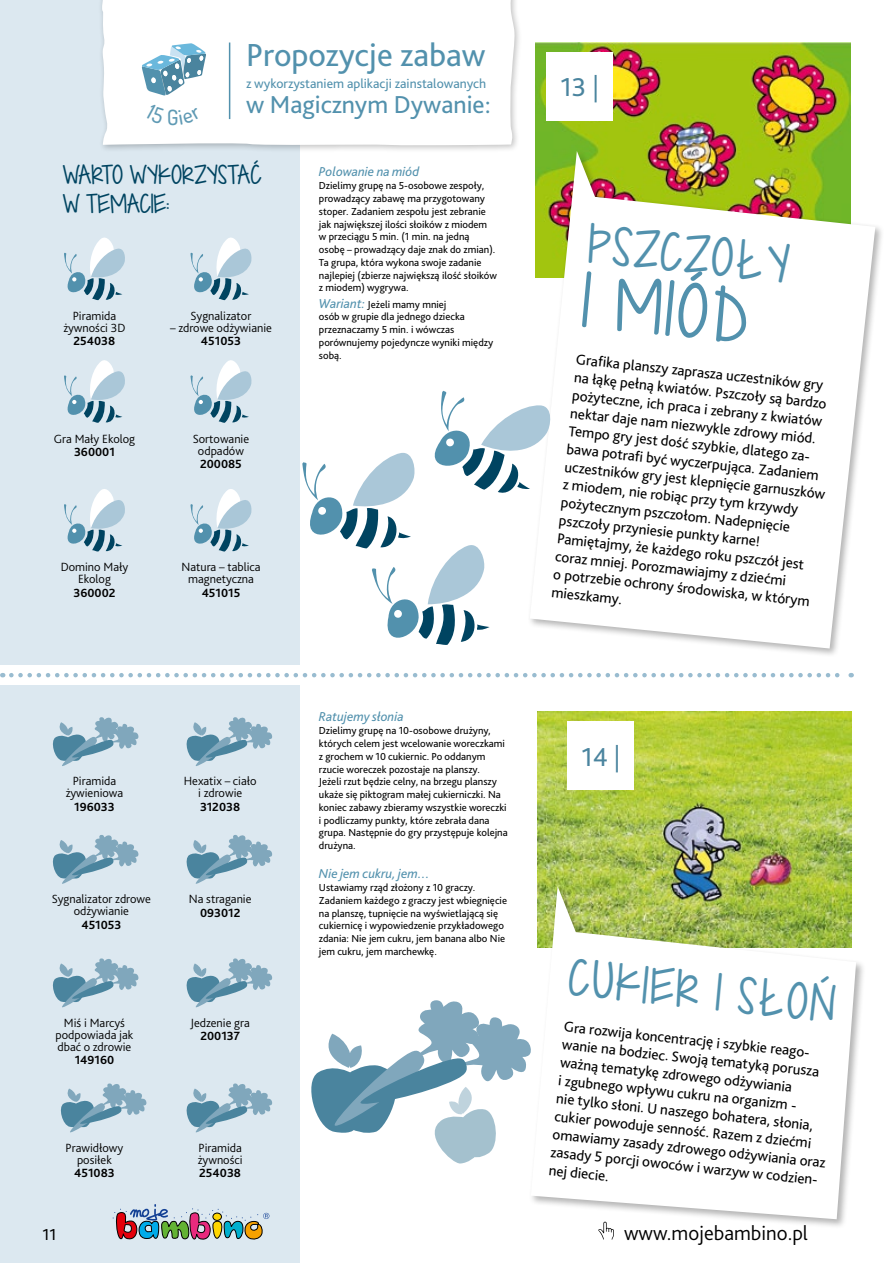
<style>
.page{position:relative;width:893px;height:1263px;background:#fff}
.page>*{position:absolute;margin:0;border:0;box-sizing:border-box;transform-origin:0 0}
.t1{font:55.5px "KG Dropsof Jupiter";color:#5291ad}
.t2{font:39.45px "KG Dropsof Jupiter";color:#5291ad}
.t3{font:37.5px "KG Dropsof Jupiter";color:#5291ad}
.t4{font:33.3px "Bliss Pro";color:#5291ad}
.t5{font:27px "Bliss Pro";color:#4a849e}
.t6{font:25.65px "Bliss Pro";color:#5291ad}
.t7{font:300 21px "Bliss Pro";color:#000}
.t8{font:19.5px/28.5px "KG Dropsof Jupiter";color:#004461}
.t9{font:16.5px "Bliss Pro";color:#000}
.t10{font:15px/18px "Bliss Pro";color:#000}
.t11{font:italic 13.5px "Bliss Pro";color:#5291ad}
.t12{font:13.5px "Bliss Pro";color:#5291ad}
.t13{font:300 12.45px/12px "Bliss Pro";color:#000;text-align:center}
.t14{font:700 12.45px "Bliss Pro";color:#000}
.t15{font:10.65px/12.8px "Bliss Pro";color:#000}
.s1{font-style:italic;font-size:13.5px;color:#5291ad}
.s2{font-weight:300}
</style>
<div class="page">
<div style="left:0;top:0;width:299px;height:664px;background:#dce8f0"></div>
<div style="left:0;top:686px;width:299px;height:577px;background:#dce8f0"></div>
<img style="left:536px;top:42px;width:314px;height:108px">
<div style="left:528px;top:150px;width:356px;height:508px;background:#000;opacity:.3"></div>
<svg style="left:530px;top:151px;width:345px;height:497px"></svg>
<img style="left:537px;top:712px;width:315px;height:173px">
<div style="left:529px;top:885px;width:337px;height:344px;background:#000;opacity:.3"></div>
<svg style="left:531px;top:886px;width:325px;height:333px"></svg>
<svg style="left:311px;top:999px;width:222px;height:165px"></svg>
<svg style="left:186px;top:1083px;width:87px;height:50px"></svg>
<svg style="left:60px;top:1083px;width:87px;height:50px"></svg>
<svg style="left:113px;top:1204px;width:156px;height:35px"></svg>
<svg style="left:598px;top:1222px;width:16px;height:17px"></svg>
<div style="left:98px;top:0;width:424px;height:153px;background:#000;opacity:.25"></div>
<svg style="left:101px;top:0;width:414px;height:146px"></svg>
<svg style="left:140px;top:42px;width:67px;height:55px;background:#adccdb"></svg>
<hr style="left:229px;top:43px;width:1px;height:76px;background:#5291ad">
<svg style="left:11px;top:673px;width:841px;height:4px"></svg>
<div style="left:546px;top:52px;width:67px;height:68px;background:#fff"></div>
<svg style="left:64px;top:237px;width:61px;height:64px"></svg>
<svg style="left:64px;top:360px;width:61px;height:63px"></svg>
<svg style="left:64px;top:489px;width:61px;height:63px"></svg>
<svg style="left:190px;top:237px;width:62px;height:64px"></svg>
<svg style="left:190px;top:360px;width:62px;height:63px"></svg>
<svg style="left:190px;top:489px;width:62px;height:63px"></svg>
<div style="left:568px;top:722px;width:66px;height:68px;background:#fff"></div>
<svg style="left:52px;top:717px;width:87px;height:49px"></svg>
<svg style="left:52px;top:835px;width:87px;height:49px"></svg>
<svg style="left:52px;top:958px;width:87px;height:50px"></svg>
<svg style="left:186px;top:717px;width:87px;height:49px"></svg>
<svg style="left:186px;top:835px;width:87px;height:49px"></svg>
<svg style="left:186px;top:958px;width:87px;height:50px"></svg>
<svg style="left:302px;top:375px;width:252px;height:276px"></svg>
<svg style="left:145px;top:104px;width:57px;height:21px"></svg>
<h3 class="t4" style="left:246px;top:34px;width:241px">Propozycje zabaw</h3>
<p class="t12" style="left:246px;top:75px;width:241px">z wykorzystaniem aplikacji zainstalowanych</p>
<h3 class="t6" style="left:246px;top:89px;width:246px">w Magicznym Dywanie:</h3>
<h3 class="t8" style="left:62px;top:161px;width:200px">WARTO WYKORZYSTAĆ<br>W TEMACIE:</h3>
<p class="t13" style="left:63px;top:309px;width:64px">Piramida żywności 3D</p>
<p class="t14" style="left:74px;top:334px;width:43px">254038</p>
<p class="t13" style="left:191px;top:309px;width:62px">Sygnalizator</p>
<p class="t13" style="left:170px;top:321px;width:103px">– zdrowe odżywianie</p>
<p class="t14" style="left:201px;top:334px;width:42px">451053</p>
<p class="t13" style="left:54px;top:432px;width:83px">Gra Mały Ekolog</p>
<p class="t14" style="left:74px;top:444px;width:42px">360001</p>
<p class="t13" style="left:193px;top:432px;width:58px">Sortowanie odpadów</p>
<p class="t14" style="left:200px;top:456px;width:43px">200085</p>
<p class="t13" style="left:61px;top:561px;width:69px">Domino Mały<br>Ekolog</p>
<p class="t14" style="left:73px;top:585px;width:44px">360002</p>
<p class="t13" style="left:181px;top:561px;width:81px">Natura – tablica magnetyczna</p>
<p class="t14" style="left:202px;top:585px;width:40px">451015</p>
<p class="t13" style="left:66px;top:775px;width:59px">Piramida żywieniowa</p>
<p class="t14" style="left:74px;top:799px;width:42px">196033</p>
<p class="t13" style="left:52px;top:892px;width:101px">Sygnalizator zdrowe odżywianie</p>
<p class="t14" style="left:81px;top:917px;width:42px">451053</p>
<p class="t13" style="left:184px;top:775px;width:74px">Hexatix – ciało i zdrowie</p>
<p class="t14" style="left:200px;top:799px;width:41px">312038</p>
<p class="t13" style="left:189px;top:892px;width:64px">Na straganie</p>
<p class="t14" style="left:200px;top:905px;width:42px">093012</p>
<p class="t13" style="left:56px;top:1016px;width:79px">Miś i Marcyś podpowiada jak dbać o zdrowie</p>
<p class="t14" style="left:75px;top:1052px;width:41px">149160</p>
<p class="t13" style="left:66px;top:1141px;width:59px">Prawidłowy posiłek</p>
<p class="t14" style="left:74px;top:1165px;width:42px">451083</p>
<p class="t13" style="left:190px;top:1016px;width:61px">Jedzenie gra</p>
<p class="t14" style="left:200px;top:1028px;width:41px">200137</p>
<p class="t13" style="left:198px;top:1141px;width:46px;text-align:left">Piramida żywności</p>
<p class="t14" style="left:199px;top:1165px;width:43px">254038</p>
<p class="t11" style="left:319px;top:164px;width:102px">Polowanie na miód</p>
<p class="t15" style="left:319px;top:179px;width:180px">Dzielimy grupę na 5-osobowe zespoły, prowadzący zabawę ma przygotowany stoper. Zadaniem zespołu jest zebranie jak największej ilości słoików z miodem w przeciągu 5 min. (1 min. na jedną osobę – prowadzący daje znak do zmian).<br>Ta grupa, która wykona swoje zadanie najlepiej (zbierze największą ilość słoików z miodem) wygrywa.</p>
<p class="t15" style="left:319px;top:297px;width:176px"><span class="s1">Wariant:</span> Jeżeli mamy mniej<br>osób w grupie dla jednego dziecka przeznaczamy 5 min. i wówczas porównujemy pojedyncze wyniki między sobą.</p>
<p class="t11" style="left:319px;top:708px;width:86px">Ratujemy słonia</p>
<p class="t15" style="left:319px;top:724px;width:190px">Dzielimy grupę na 10-osobowe drużyny, których celem jest wcelowanie woreczkami z grochem w 10 cukiernic. Po oddanym rzucie woreczek pozostaje na planszy.<br>Jeżeli rzut będzie celny, na brzegu planszy ukaże się piktogram małej cukierniczki. N a koniec zabawy zbieramy wszystkie woreczki i podliczamy punkty, które zebrała dana grupa. N astępnie do gry przystępuje kolejna drużyna.</p>
<p class="t11" style="left:319px;top:865px;width:112px">Nie jem cukru, jem…</p>
<p class="t15" style="left:319px;top:881px;width:190px">Ustawiamy rząd złożony z 10 graczy.<br>Zadaniem każdego z graczy jest wbiegnięcie na planszę, tupnięcie na wyświetlającą się cukiernicę i wypowiedzenie przykładowego zdania: N ie jem cukru, jem banana albo N ie jem cukru, jem marchewkę.</p>
<h3 class="t5" style="left:560px;top:71px;width:40px">13 <span class="s2">|</span></h3>
<h2 class="t2" style="left:591px;top:212px;width:203px;rotate:6deg">PSZCZOŁY</h2>
<h1 class="t1" style="left:587px;top:256px;width:169px;rotate:6deg">IMIÓD</h1>
<p class="t10" style="left:577px;top:350px;width:266px;rotate:6deg">Grafi ka planszy zaprasza uczestników gry na łąkę pełną kwiatów. Pszczoły są bardzo pożyteczne, ich praca i zebrany z kwiatów nektar daje nam niezwykle zdrowy miód.<br>Tempo gry jest dość szybkie, dlatego za&shy;bawa potrafi być wyczerpująca. Zadaniem uczestników gry jest klepnięcie garnuszków z miodem, nie robiąc przy tym krzywdy pożytecznym pszczołom. Nadepnięcie pszczoły przyniesie punkty karne!<br>Pamiętajmy, że każdego roku pszczół jest coraz mniej. Porozmawiajmy z dziećmi opotrzebie ochrony środowiska, wktórym mieszkamy.</p>
<h3 class="t5" style="left:581px;top:740px;width:41px">14 <span class="s2">|</span></h3>
<h3 class="t3" style="left:572px;top:948px;width:269px;rotate:6deg">CUKIER I SŁOŃ</h3>
<p class="t10" style="left:565px;top:1017px;width:276px;rotate:6deg">Gra rozwija koncentrację i szybkie reago&shy;wanie na bodziec. Swoją tematyką porusza ważną tematykę zdrowego odżywiania<br>i zgubnego wpływu cukru na organizm -<br>nie tylko słoni. U naszego bohatera, słonia, cukier powoduje senność. Razem z dziećmi omawiamy zasady zdrowego odżywiania oraz zasady 5 porcji owoców i warzyw wcodzien&shy;nej diecie.</p>
<h3 class="t9" style="left:43px;top:1224px;width:15px">11</h3>
<h3 class="t7" style="left:624px;top:1219px;width:185px">www.mojebambino.pl</h3>
</div>
